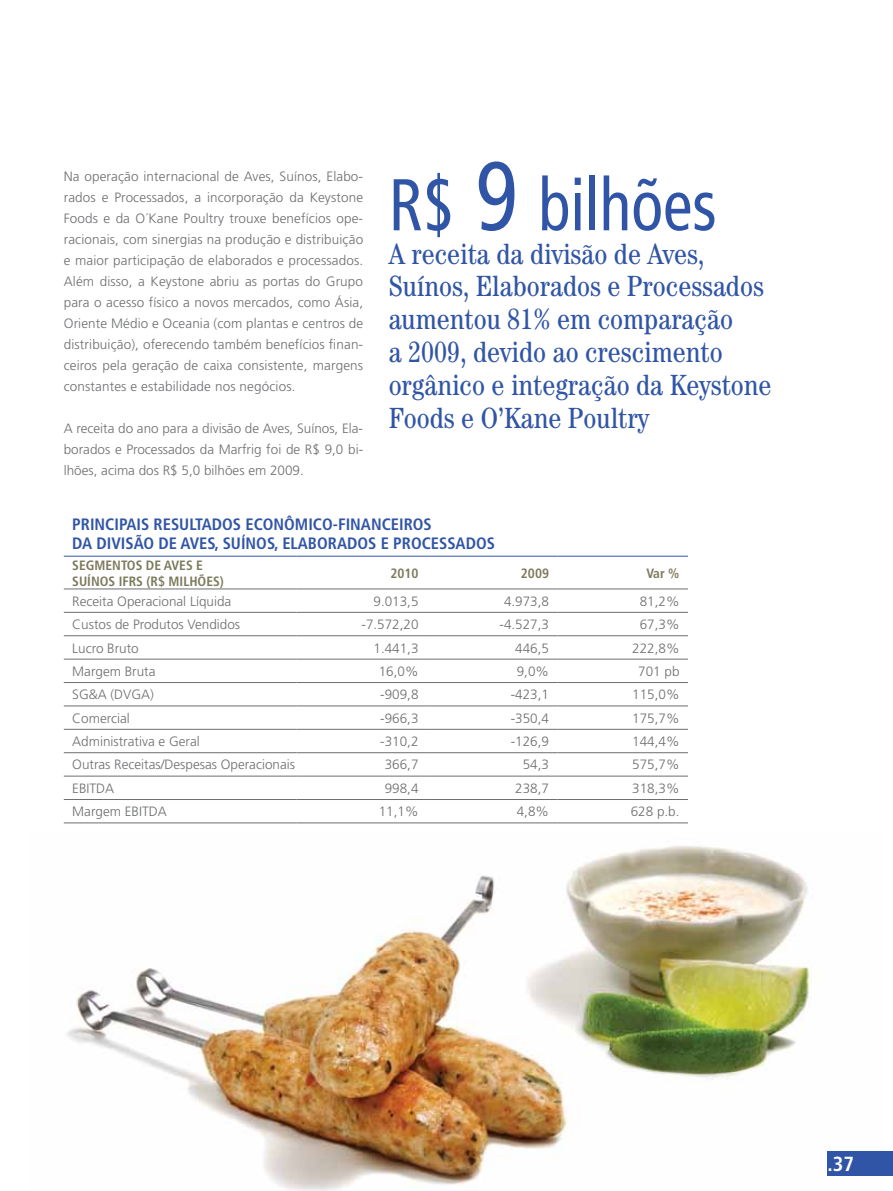
<style>
.page{position:relative;width:893px;height:1191px;background:#fff}
.page>*{position:absolute;margin:0;border:0;box-sizing:border-box;transform-origin:0 0}
.t1{font:condensed 73.2px "Frutiger LT Std";color:#3155a6;scale:.9 1}
.t2{font:condensed 29.25px/32.8px "Century Std";color:#3155a6}
.t3{font:700 condensed 20.4px "Frutiger LT Std";color:#fff}
.t4{font:700 condensed 16.5px/19.8px "Frutiger LT Std";color:#3155a6}
.t5{font:300 13.5px/21px "Frutiger LT Std";color:#6d6e71;text-align:justify}
.t6{font:700 condensed 13.5px/16.2px "Frutiger LT Std";color:#7c7a5c}
.s1{font-size:97.65px}
</style>
<div class="page">
<img style="left:67px;top:846px;width:815px;height:345px">
<div style="left:827px;top:1150px;width:66px;height:25px;background:#3155a6"></div>
<hr style="left:64px;top:588px;width:233px;height:1px;background:#6d6e71">
<hr style="left:297px;top:588px;width:130px;height:1px;background:#6d6e71">
<hr style="left:427px;top:588px;width:131px;height:1px;background:#6d6e71">
<hr style="left:558px;top:588px;width:130px;height:1px;background:#6d6e71">
<hr style="left:64px;top:612px;width:233px;height:1px;background:#6d6e71">
<hr style="left:297px;top:612px;width:130px;height:1px;background:#6d6e71">
<hr style="left:427px;top:612px;width:131px;height:1px;background:#6d6e71">
<hr style="left:558px;top:612px;width:130px;height:1px;background:#6d6e71">
<hr style="left:64px;top:635px;width:233px;height:1px;background:#6d6e71">
<hr style="left:297px;top:635px;width:130px;height:1px;background:#6d6e71">
<hr style="left:427px;top:635px;width:131px;height:1px;background:#6d6e71">
<hr style="left:558px;top:635px;width:130px;height:1px;background:#6d6e71">
<hr style="left:64px;top:659px;width:233px;height:1px;background:#6d6e71">
<hr style="left:297px;top:659px;width:130px;height:1px;background:#6d6e71">
<hr style="left:427px;top:659px;width:131px;height:1px;background:#6d6e71">
<hr style="left:558px;top:659px;width:130px;height:1px;background:#6d6e71">
<hr style="left:64px;top:682px;width:233px;height:1px;background:#6d6e71">
<hr style="left:297px;top:682px;width:130px;height:1px;background:#6d6e71">
<hr style="left:427px;top:682px;width:131px;height:1px;background:#6d6e71">
<hr style="left:558px;top:682px;width:130px;height:1px;background:#6d6e71">
<hr style="left:64px;top:705px;width:233px;height:1px;background:#6d6e71">
<hr style="left:297px;top:705px;width:130px;height:1px;background:#6d6e71">
<hr style="left:427px;top:705px;width:131px;height:1px;background:#6d6e71">
<hr style="left:558px;top:705px;width:130px;height:1px;background:#6d6e71">
<hr style="left:64px;top:729px;width:233px;height:1px;background:#6d6e71">
<hr style="left:297px;top:729px;width:130px;height:1px;background:#6d6e71">
<hr style="left:427px;top:729px;width:131px;height:1px;background:#6d6e71">
<hr style="left:558px;top:729px;width:130px;height:1px;background:#6d6e71">
<hr style="left:64px;top:752px;width:233px;height:1px;background:#6d6e71">
<hr style="left:297px;top:752px;width:130px;height:1px;background:#6d6e71">
<hr style="left:427px;top:752px;width:131px;height:1px;background:#6d6e71">
<hr style="left:558px;top:752px;width:130px;height:1px;background:#6d6e71">
<hr style="left:64px;top:776px;width:233px;height:1px;background:#6d6e71">
<hr style="left:297px;top:776px;width:130px;height:1px;background:#6d6e71">
<hr style="left:427px;top:776px;width:131px;height:1px;background:#6d6e71">
<hr style="left:558px;top:776px;width:130px;height:1px;background:#6d6e71">
<hr style="left:64px;top:799px;width:233px;height:1px;background:#6d6e71">
<hr style="left:297px;top:799px;width:130px;height:1px;background:#6d6e71">
<hr style="left:427px;top:799px;width:131px;height:1px;background:#6d6e71">
<hr style="left:558px;top:799px;width:130px;height:1px;background:#6d6e71">
<hr style="left:64px;top:822px;width:233px;height:1px;background:#6d6e71">
<hr style="left:297px;top:822px;width:130px;height:1px;background:#6d6e71">
<hr style="left:427px;top:822px;width:131px;height:1px;background:#6d6e71">
<hr style="left:558px;top:822px;width:130px;height:1px;background:#6d6e71">
<hr style="left:64px;top:556px;width:233px;height:1px;background:#3155a6">
<hr style="left:297px;top:556px;width:130px;height:1px;background:#3155a6">
<hr style="left:427px;top:556px;width:131px;height:1px;background:#3155a6">
<hr style="left:558px;top:556px;width:130px;height:1px;background:#3155a6">
<p class="t5" style="left:64px;top:166px;width:301px">Na operação internacional de Aves, Suínos, Elabo&shy;rados e Processados, a incorporação da Keystone Foods e da O´Kane Poultry trouxe benefícios ope&shy;racionais, com sinergias na produção e distribuição e maior participação de elaborados e processados.<br>Além disso, a Keystone abriu as portas do Grupo para o acesso físico a novos mercados, como Ásia, Oriente Médio e Oceania (com plantas e centros de distribuição), oferecendo também benefícios finan&shy;ceiros pela geração de caixa consistente, margens constantes e estabilidade nos negócios.</p>
<p class="t5" style="left:64px;top:418px;width:301px">A receita do ano para a divisão de Aves, Suínos, Ela&shy;borados e Processados da Marfrig foi de R$ 9,0 bi&shy;lhões, acima dos R$ 5,0 bilhões em 2009.</p>
<p class="t1" style="left:389px;top:162px;width:366px">R$ <span class="s1">9</span> bilhões</p>
<p class="t2" style="left:389px;top:237px;width:384px">A receita da divisão de Aves,<br>Suínos, Elaborados e Processados aumentou 81% em comparação<br>a 2009, devido ao crescimento orgânico e integração da Keystone<br>Foods e O’Kane Poultry</p>
<p class="t4" style="left:72px;top:514px;width:424px">PRINCIPAIS RESULTADOS ECONÔMICO-FINANCEIROS<br>DA DIVISÃO DE AVES, SUÍNOS, ELABORADOS E PROCESSADOS</p>
<p class="t6" style="left:72px;top:557px;width:132px">SEGMENTOS DE AVES E<br>SUÍNOS IFRS</p>
<p class="t6" style="left:390px;top:565px;width:30px">2010</p>
<p class="t6" style="left:521px;top:565px;width:30px">2009</p>
<p class="t6" style="left:646px;top:565px;width:35px">VAR %</p>
<p class="t6" style="left:147px;top:573px;width:79px">(R$ MILHÕES)</p>
<p class="t5" style="left:72px;top:591px;width:161px">Receita Operacional Líquida</p>
<p class="t5" style="left:373px;top:591px;width:47px">9.013,5</p>
<p class="t5" style="left:504px;top:591px;width:47px">4.973,8</p>
<p class="t5" style="left:640px;top:591px;width:41px">81,2%</p>
<p class="t5" style="left:72px;top:614px;width:169px">Custos de Produtos Vendidos</p>
<p class="t5" style="left:361px;top:614px;width:59px">-7.572,20</p>
<p class="t5" style="left:499px;top:614px;width:51px">-4.527,3</p>
<p class="t5" style="left:640px;top:614px;width:41px">67,3%</p>
<p class="t5" style="left:72px;top:637px;width:68px">Lucro Bruto</p>
<p class="t5" style="left:373px;top:637px;width:47px">1.441,3</p>
<p class="t5" style="left:515px;top:637px;width:35px">446,5</p>
<p class="t5" style="left:632px;top:637px;width:49px">222,8%</p>
<p class="t5" style="left:72px;top:661px;width:85px">Margem Bruta</p>
<p class="t5" style="left:379px;top:661px;width:41px">16,0%</p>
<p class="t5" style="left:517px;top:661px;width:34px">9,0%</p>
<p class="t5" style="left:638px;top:661px;width:43px">701 pb</p>
<p class="t5" style="left:72px;top:684px;width:83px">SG&amp;A (DVGA)</p>
<p class="t5" style="left:380px;top:684px;width:40px">-909,8</p>
<p class="t5" style="left:511px;top:684px;width:40px">-423,1</p>
<p class="t5" style="left:632px;top:684px;width:49px">115,0%</p>
<p class="t5" style="left:72px;top:707px;width:59px">Comercial</p>
<p class="t5" style="left:380px;top:707px;width:40px">-966,3</p>
<p class="t5" style="left:511px;top:707px;width:40px">-350,4</p>
<p class="t5" style="left:632px;top:707px;width:49px">175,7%</p>
<p class="t5" style="left:72px;top:731px;width:129px">Administrativa e Geral</p>
<p class="t5" style="left:380px;top:731px;width:40px">-310,2</p>
<p class="t5" style="left:511px;top:731px;width:40px">-126,9</p>
<p class="t5" style="left:632px;top:731px;width:49px">144,4%</p>
<p class="t5" style="left:72px;top:754px;width:224px">Outras Receitas/Despesas Operacionais</p>
<p class="t5" style="left:385px;top:754px;width:35px">366,7</p>
<p class="t5" style="left:523px;top:754px;width:28px">54,3</p>
<p class="t5" style="left:632px;top:754px;width:49px">575,7%</p>
<p class="t5" style="left:72px;top:778px;width:44px">EBITDA</p>
<p class="t5" style="left:385px;top:778px;width:35px">998,4</p>
<p class="t5" style="left:515px;top:778px;width:35px">238,7</p>
<p class="t5" style="left:632px;top:778px;width:49px">318,3%</p>
<p class="t5" style="left:72px;top:801px;width:96px">Margem EBITDA</p>
<p class="t5" style="left:379px;top:801px;width:41px">11,1%</p>
<p class="t5" style="left:517px;top:801px;width:34px">4,8%</p>
<p class="t5" style="left:631px;top:801px;width:50px">628 p.b.</p>
<p class="t3" style="left:827px;top:1151px;width:28px">.37</p>
</div>
